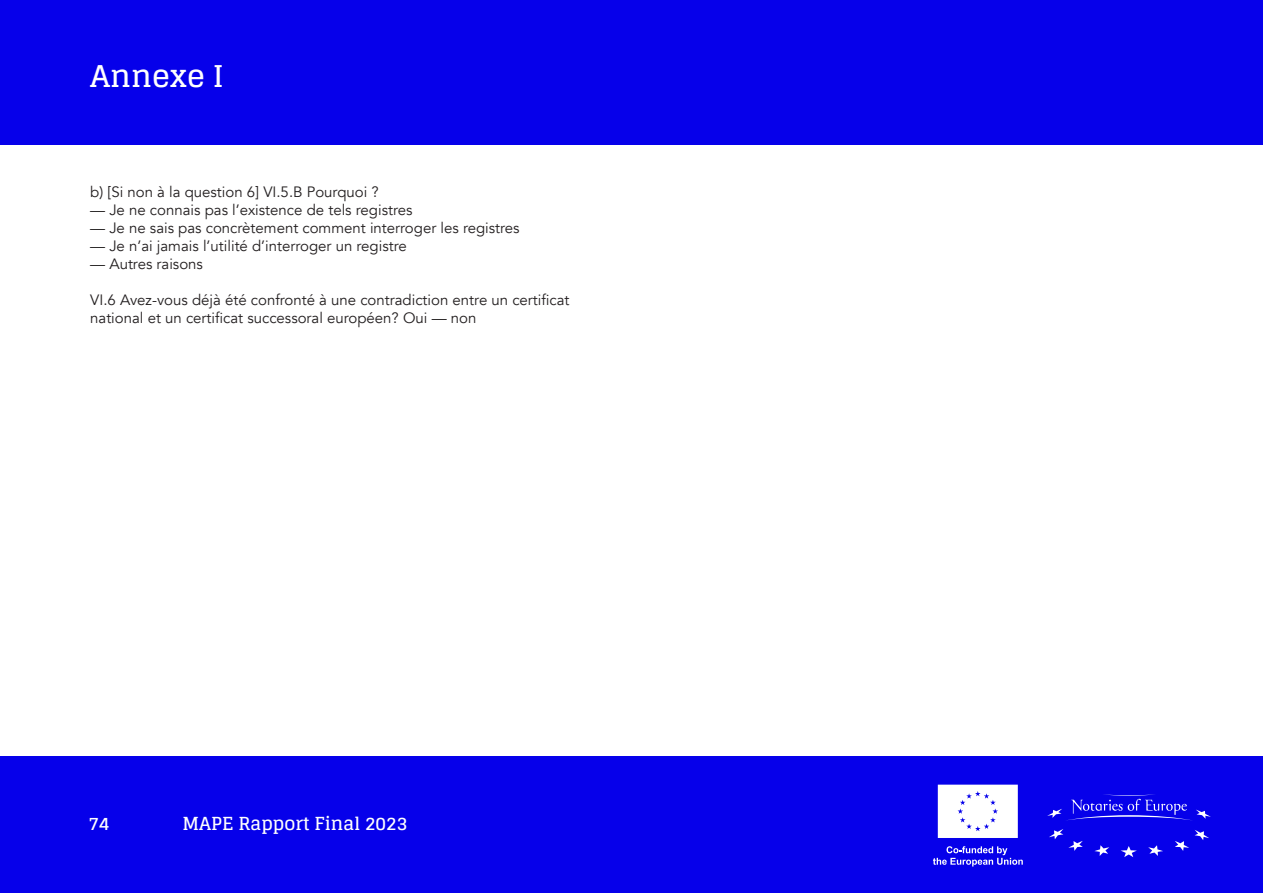
<style>
.page{position:relative;width:1263px;height:893px;background:#fff}
.page>*{position:absolute;margin:0;border:0;box-sizing:border-box;transform-origin:0 0}
.Hoofdstuktitel{font:700 30px "Glegoo";color:#fff}
.t1{font:700 18px "Glegoo";color:#fff}
.Lopende_tekst{font:15px/18px "Avenir";color:#231f20}
</style>
<div class="page">
<div style="left:0;top:756px;width:1263px;height:137px;background:#0600ea"></div>
<div style="left:0;top:0;width:1263px;height:144px;background:#0600ea"></div>
<svg style="left:1049px;top:829px;width:34px;height:22px"></svg>
<svg style="left:1094px;top:845px;width:15px;height:11px"></svg>
<svg style="left:1121px;top:846px;width:16px;height:11px"></svg>
<svg style="left:1148px;top:845px;width:15px;height:11px"></svg>
<svg style="left:1175px;top:830px;width:34px;height:21px"></svg>
<svg style="left:1047px;top:794px;width:164px;height:26px"></svg>
<div style="left:938px;top:785px;width:80px;height:53px;background:#fff"></div>
<svg style="left:933px;top:846px;width:90px;height:20px"></svg>
<p class="Hoofdstuktitel" style="left:90px;top:59px;width:135px">Annexe I</p>
<p class="Lopende_tekst" style="left:90px;top:183px;width:290px">b) [Si non à la question 6] VI.5.B Pourquoi ?</p>
<p class="Lopende_tekst" style="left:90px;top:201px;width:324px">— Je ne connais pas l’existence de tels registres</p>
<p class="Lopende_tekst" style="left:90px;top:219px;width:431px">— Je ne sais pas concrètement comment interroger les registres</p>
<p class="Lopende_tekst" style="left:90px;top:237px;width:318px">— Je n’ai jamais l’utilité d’interroger un registre</p>
<p class="Lopende_tekst" style="left:90px;top:255px;width:114px">— Autres raisons</p>
<p class="Lopende_tekst" style="left:90px;top:291px;width:481px">VI.6 Avez-vous déjà été confronté à une contradiction entre un certificat national et un certificat successoral européen? Oui — non</p>
<p class="t1" style="left:89px;top:813px;width:23px">74</p>
<p class="t1" style="left:182px;top:813px;width:226px">MAPE Rapport Final 2023</p>
</div>
